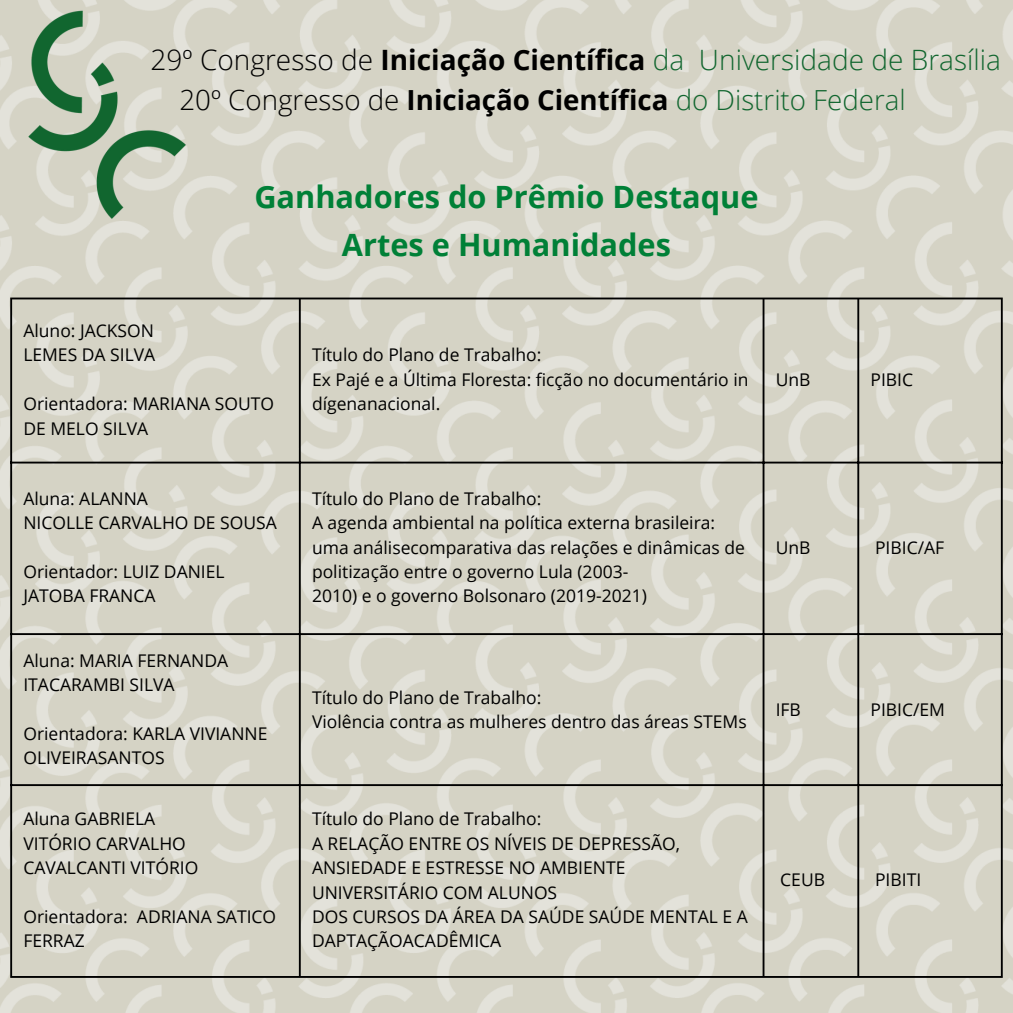
<style>
.page{position:relative;width:1013px;height:1013px;background:#fff}
.page>*{position:absolute;margin:0;border:0;box-sizing:border-box;transform-origin:0 0}
.t1{font:700 30.75px "Open Sans";color:#008037}
.t2{font:300 28px "Open Sans";color:#11662f}
.t3{font:700 27.75px "Open Sans";color:#000}
.t4{font:17.5px/24.4px "Open Sans";color:#000}
.s1{color:#000}
.s2{font-weight:700;color:#000}
.s3{font-weight:300}
.s4{font-weight:300;color:#11662f}
</style>
<div class="page">
<img style="left:0;top:0;width:1012px;height:1012px">
<img style="left:19px;top:0;width:170px;height:228px">
<hr style="left:10px;top:299px;width:2px;height:677px;background:#000">
<hr style="left:299px;top:299px;width:2px;height:677px;background:#000">
<hr style="left:762px;top:299px;width:2px;height:677px;background:#000">
<hr style="left:857px;top:299px;width:2px;height:677px;background:#000">
<hr style="left:1000px;top:299px;width:2px;height:677px;background:#000">
<hr style="left:10px;top:297px;width:992px;height:2px;background:#000">
<hr style="left:10px;top:461px;width:992px;height:2px;background:#000">
<hr style="left:10px;top:633px;width:992px;height:2px;background:#000">
<hr style="left:10px;top:784px;width:992px;height:2px;background:#000">
<hr style="left:10px;top:976px;width:992px;height:1px;background:#000">
<p class="t2" style="left:151px;top:40px;width:852px"><span class="s1">29º Congresso de</span> <span class="s2">Iniciação Científica</span> da Universidade de Brasília</p>
<p class="t3" style="left:179px;top:80px;width:727px"><span class="s3">20º Congresso de</span> Iniciação Científica <span class="s4">do Distrito Federal</span></p>
<p class="t1" style="left:254px;top:176px;width:505px">Ganhadores do Prêmio Destaque</p>
<p class="t4" style="left:23px;top:318px;width:133px">Aluno: JACKSON<br>LEMES DA SILVA</p>
<p class="t4" style="left:23px;top:391px;width:252px">Orientadora: MARIANA SOUTO<br>DE MELO SILVA</p>
<p class="t4" style="left:23px;top:486px;width:255px">Aluna: ALANNA<br>NICOLLE CARVALHO DE SOUSA</p>
<p class="t4" style="left:23px;top:559px;width:203px">Orientador: LUIZ DANIEL<br>JATOBA FRANCA</p>
<p class="t4" style="left:23px;top:648px;width:206px">Aluna: MARIA FERNANDA<br>ITACARAMBI SILVA</p>
<p class="t4" style="left:23px;top:721px;width:246px">Orientadora: KARLA VIVIANNE<br>OLIVEIRASANTOS</p>
<p class="t4" style="left:23px;top:806px;width:176px">Aluna GABRIELA<br>VITÓRIO CARVALHO<br>CAVALCANTI VITÓRIO</p>
<p class="t4" style="left:23px;top:904px;width:254px">Orientadora: ADRIANA SATICO<br>FERRAZ</p>
<p class="t1" style="left:342px;top:223px;width:330px">Artes e Humanidades</p>
<p class="t4" style="left:312px;top:342px;width:438px">Título do Plano de Trabalho:<br>Ex Pajé e a Última Floresta: ficção no documentário in dígenanacional.</p>
<p class="t4" style="left:775px;top:367px;width:36px">UnB</p>
<p class="t4" style="left:870px;top:367px;width:44px">PIBIC</p>
<p class="t4" style="left:312px;top:486px;width:231px">Título do Plano de Trabalho:</p>
<p class="t4" style="left:312px;top:510px;width:434px">A agenda ambiental na política externa brasileira: uma análisecomparativa das relações e dinâmicas de politização entre o governo Lula (2003-<br>2010) e o governo Bolsonaro (2019-2021)</p>
<p class="t4" style="left:775px;top:534px;width:36px">UnB</p>
<p class="t4" style="left:875px;top:534px;width:71px">PIBIC/AF</p>
<p class="t4" style="left:312px;top:684px;width:231px">Título do Plano de Trabalho:</p>
<p class="t4" style="left:312px;top:709px;width:436px">Violência contra as mulheres dentro das áreas STEMs</p>
<p class="t4" style="left:775px;top:696px;width:27px">IFB</p>
<p class="t4" style="left:870px;top:696px;width:76px">PIBIC/EM</p>
<p class="t4" style="left:312px;top:806px;width:231px">Título do Plano de Trabalho:</p>
<p class="t4" style="left:312px;top:830px;width:437px">A RELAÇÃO ENTRE OS NÍVEIS DE DEPRESSÃO,<br>ANSIEDADE E ESTRESSE NO AMBIENTE<br>UNIVERSITÁRIO COM ALUNOS<br>DOS CURSOS DA ÁREA DA SAÚDE SAÚDE MENTAL E A<br>DAPTAÇÃOACADÊMICA</p>
<p class="t4" style="left:780px;top:867px;width:46px">CEUB</p>
<p class="t4" style="left:875px;top:867px;width:48px">PIBITI</p>
</div>
